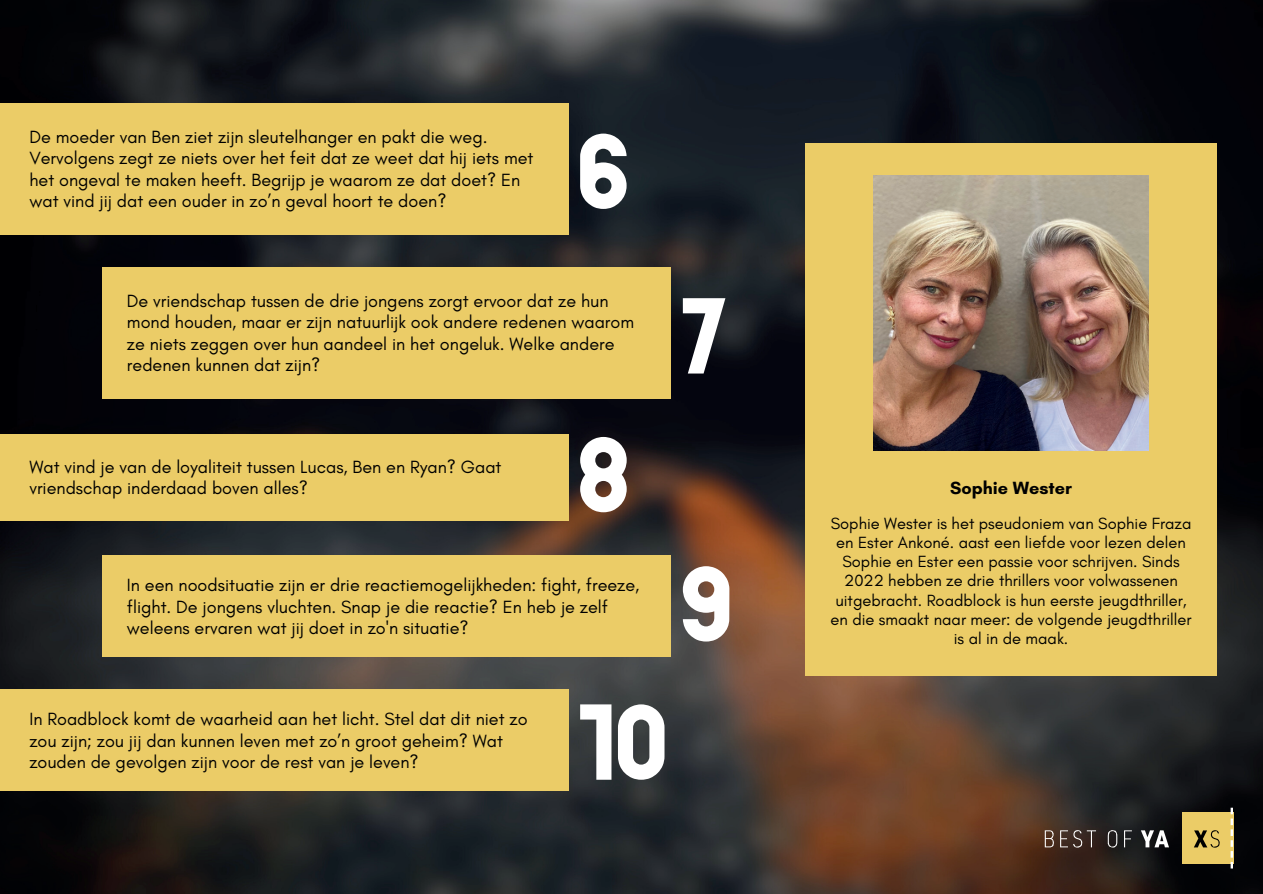
<style>
.page{position:relative;width:1263px;height:894px;background:#fff}
.page>*{position:absolute;margin:0;border:0;box-sizing:border-box;transform-origin:0 0}
.t1{font:108px "Etna";color:#fff}
.t2{font:18px/21.3px "Glacial Indifference";color:#000}
.t3{font:700 18px "Glacial Indifference";color:#000}
.t4{font:16.5px/19.2px "Glacial Indifference";color:#000;text-align:center}
</style>
<div class="page">
<img style="left:0;top:0;width:1263px;height:893px">
<div style="left:805px;top:143px;width:412px;height:532px;background:#ebcc67"></div>
<div style="left:1182px;top:812px;width:51px;height:51px;background:#ebcc67"></div>
<svg style="left:1231px;top:807px;width:2px;height:61px"></svg>
<svg style="left:1045px;top:830px;width:9px;height:17px"></svg>
<svg style="left:1060px;top:829px;width:36px;height:18px"></svg>
<svg style="left:1108px;top:829px;width:9px;height:18px"></svg>
<svg style="left:1124px;top:830px;width:8px;height:17px"></svg>
<svg style="left:1141px;top:830px;width:28px;height:17px"></svg>
<svg style="left:1194px;top:830px;width:26px;height:17px"></svg>
<div style="left:0;top:103px;width:569px;height:131px;background:#ebcc67"></div>
<div style="left:102px;top:267px;width:569px;height:131px;background:#ebcc67"></div>
<div style="left:0;top:433px;width:569px;height:87px;background:#ebcc67"></div>
<div style="left:102px;top:555px;width:569px;height:102px;background:#ebcc67"></div>
<div style="left:0;top:689px;width:569px;height:101px;background:#ebcc67"></div>
<img style="left:874px;top:176px;width:274px;height:274px">
<p class="t2" style="left:29px;top:126px;width:506px">De moeder van Ben ziet zijn sleutelhanger en pakt die weg.<br>Vervolgens zegt ze niets over het feit dat ze weet dat hij iets met het ongeval te maken heeft. Begrijp je waarom ze dat doet? En wat vind jij dat een ouder in zo’n geval hoort te doen?</p>
<h1 class="t1" style="left:577px;top:97px;width:54px">6</h1>
<p class="t2" style="left:127px;top:290px;width:509px">De vriendschap tussen de drie jongens zorgt ervoor dat ze hun mond houden, maar er zijn natuurlijk ook andere redenen waarom ze niets zeggen over hun aandeel in het ongeluk. Welke andere redenen kunnen dat zijn?</p>
<p class="t2" style="left:29px;top:456px;width:474px">Wat vind je van de loyaliteit tussen Lucas, Ben en Ryan? Gaat vriendschap inderdaad boven alles?</p>
<h1 class="t1" style="left:577px;top:400px;width:55px">8</h1>
<p class="t2" style="left:127px;top:574px;width:514px">In een noodsituatie zijn er drie reactiemogelijkheden: fight, freeze, flight. De jongens vluchten. Snap je die reactie? En heb je zelf weleens ervaren wat jij doet in zo'n situatie?</p>
<h1 class="t1" style="left:680px;top:262px;width:51px">7</h1>
<h1 class="t1" style="left:680px;top:530px;width:55px">9</h1>
<p class="t2" style="left:29px;top:708px;width:500px">In Roadblock komt de waarheid aan het licht. Stel dat dit niet zo zou zijn; zou jij dan kunnen leven met zo’n groot geheim? Wat zouden de gevolgen zijn voor de rest van je leven?</p>
<h1 class="t1" style="left:577px;top:668px;width:92px">10</h1>
<p class="t3" style="left:950px;top:476px;width:123px">Sophie Wester</p>
<p class="t4" style="left:830px;top:514px;width:363px">Sophie Wester is het pseudoniem van Sophie Fraza en Ester Ankoné. aast een liefde voor lezen delen Sophie en Ester een passie voor schrijven. Sinds 2022 hebben ze drie thrillers voor volwassenen uitgebracht. Roadblock is hun eerste jeugdthriller, en die smaakt naar meer: de volgende jeugdthriller is al in de maak.</p>
</div>
